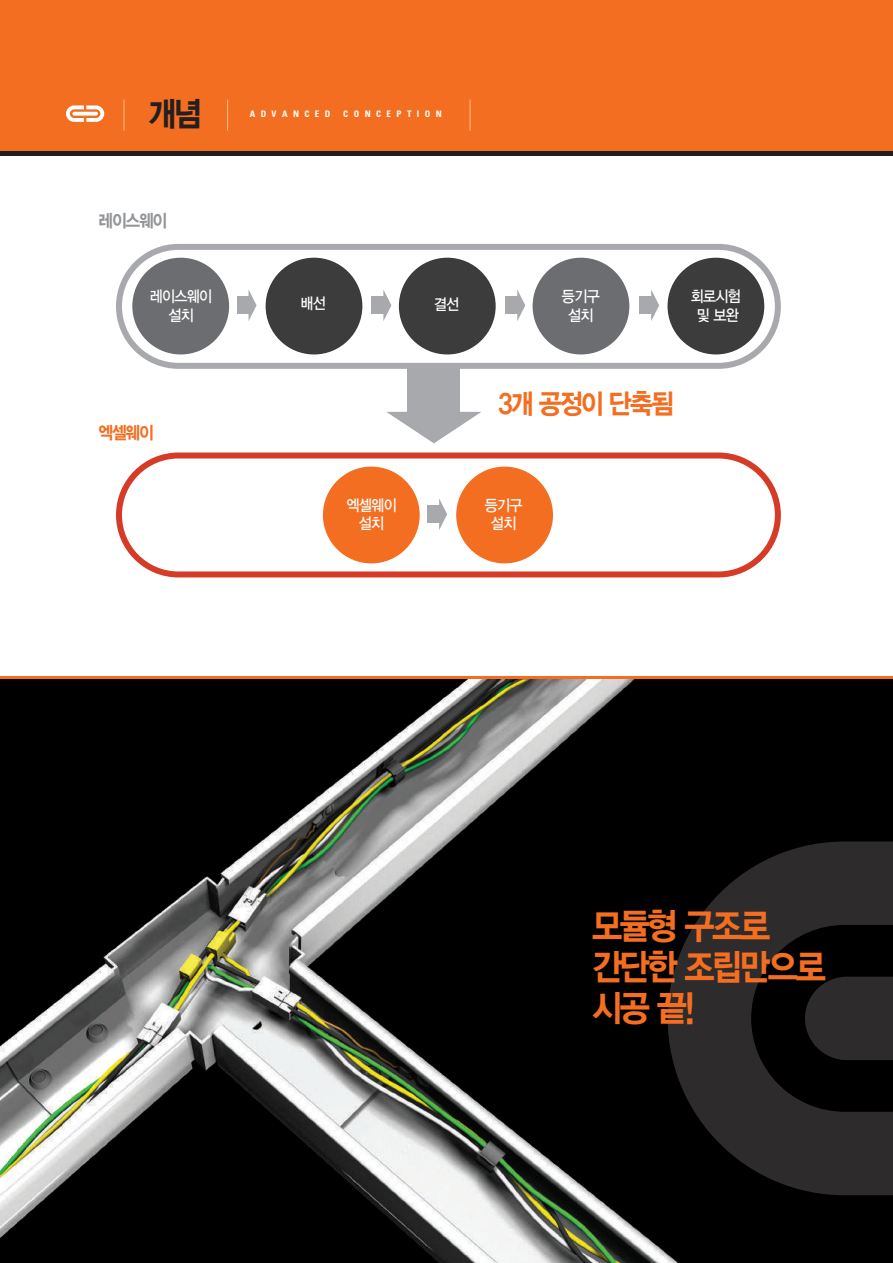
<style>
.page{position:relative;width:893px;height:1263px;background:#fff}
.page>*{position:absolute;margin:0;border:0;box-sizing:border-box;transform-origin:0 0}
.t1{font:36.45px/41px "YDIYGO350";letter-spacing:-.075em;color:#f36e21;scale:.9 1}
.t2{font:33.9px "YDIYGO350";color:#231f20;scale:.91 1}
.t3{font:27.75px "YDIYGO350";letter-spacing:-.075em;color:#f36e21;scale:.9 1}
.t4{font:17.7px "YDIYGO350";letter-spacing:-.075em;color:#939598;scale:.9 1}
.t5{font:17.7px "YDIYGO350";color:#f36e21;scale:.9 1}
.t6{font:15.6px/18.8px "YDIYGO330";letter-spacing:-.05em;color:#fff;text-align:center;scale:.91 1}
.t7{font:9px "Univeconbol";letter-spacing:.6em;color:#fff}
</style>
<div class="page">
<hr style="left:0;top:676px;width:893px;height:4px;background:#f36e21">
<div style="left:0;top:0;width:893px;height:156px;background:#f36e21"></div>
<hr style="left:0;top:152px;width:893px;height:4px;background:#231f20">
<img style="left:0;top:679px;width:893px;height:584px">
<svg style="left:66px;top:105px;width:38px;height:17px"></svg>
<svg style="left:72px;top:112px;width:26px;height:4px"></svg>
<hr style="left:227px;top:100px;width:1px;height:31px;background:#fcc087">
<hr style="left:124px;top:100px;width:1px;height:31px;background:#fcc087">
<hr style="left:470px;top:100px;width:1px;height:31px;background:#fcc087">
<div style="left:132px;top:258px;width:97px;height:96px;background:#6c6d70;border-radius:50%"></div>
<div style="left:266px;top:258px;width:96px;height:96px;background:#3c3c3d;border-radius:50%"></div>
<div style="left:399px;top:258px;width:97px;height:96px;background:#3c3c3d;border-radius:50%"></div>
<div style="left:533px;top:258px;width:96px;height:96px;background:#6c6d70;border-radius:50%"></div>
<div style="left:667px;top:258px;width:97px;height:96px;background:#3c3c3d;border-radius:50%"></div>
<div style="left:116px;top:244px;width:665px;height:125px;border:6px solid #a8a9ad;border-radius:59px"></div>
<div style="left:116px;top:452px;width:665px;height:125px;border:6px solid #d53b27;border-radius:59px"></div>
<svg style="left:249px;top:291px;width:8px;height:29px"></svg>
<div style="left:237px;top:297px;width:12px;height:17px;background:#a8a9ad"></div>
<div style="left:323px;top:467px;width:97px;height:96px;background:#f36e21;border-radius:50%"></div>
<div style="left:456px;top:467px;width:97px;height:96px;background:#f36e21;border-radius:50%"></div>
<svg style="left:439px;top:499px;width:8px;height:31px"></svg>
<div style="left:427px;top:505px;width:13px;height:18px;background:#a8a9ad"></div>
<svg style="left:383px;top:290px;width:8px;height:31px"></svg>
<div style="left:372px;top:297px;width:12px;height:17px;background:#a8a9ad"></div>
<svg style="left:517px;top:290px;width:8px;height:31px"></svg>
<div style="left:506px;top:297px;width:12px;height:17px;background:#a8a9ad"></div>
<svg style="left:387px;top:412px;width:94px;height:31px"></svg>
<div style="left:408px;top:366px;width:52px;height:49px;background:#a8a9ad"></div>
<svg style="left:651px;top:290px;width:8px;height:31px"></svg>
<div style="left:639px;top:297px;width:13px;height:17px;background:#a8a9ad"></div>
<svg style="left:668px;top:841px;width:225px;height:354px;background:#1b191a"></svg>
<svg style="left:805px;top:977px;width:88px;height:83px;background:#292627"></svg>
<h2 class="t2" style="left:148px;top:96px;width:61px">개념</h2>
<p class="t4" style="left:99px;top:211px;width:78px">레이스웨이</p>
<p class="t7" style="left:250px;top:109px;width:82px">ADVANCED</p>
<p class="t7" style="left:343px;top:109px;width:100px">CONCEPTION</p>
<p class="t6" style="left:150px;top:287px;width:70px">레이스웨이 설치</p>
<p class="t6" style="left:300px;top:295px;width:30px">배선</p>
<p class="t6" style="left:434px;top:295px;width:30px">결선</p>
<p class="t6" style="left:562px;top:287px;width:43px">등기구 설치</p>
<p class="t6" style="left:691px;top:287px;width:57px">회로시험 및 보완</p>
<p class="t5" style="left:99px;top:424px;width:63px">엑셀웨이</p>
<h3 class="t3" style="left:499px;top:389px;width:197px">3개 공정이 단축됨</h3>
<p class="t6" style="left:347px;top:496px;width:57px">엑셀웨이 설치</p>
<p class="t6" style="left:485px;top:496px;width:43px">등기구 설치</p>
<h1 class="t1" style="left:592px;top:907px;width:261px">모듈형 구조로 간단한 조립만으로 시공 끝!</h1>
</div>
